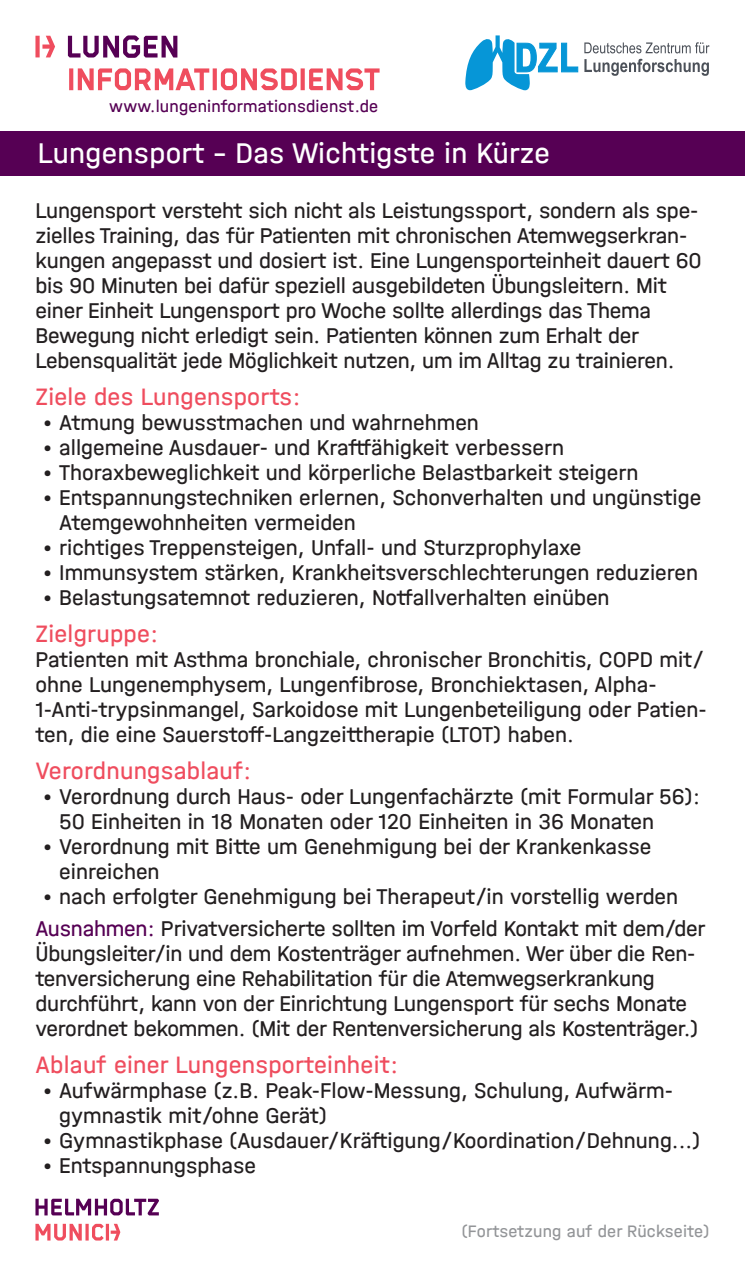
<style>
.page{position:relative;width:745px;height:1276px;background:#fff}
.page>*{position:absolute;margin:0;border:0;box-sizing:border-box;transform-origin:0 0}
.t1{font:30px "Helmholtz Halvar Mittel";letter-spacing:.01em;color:#fff}
.t2{font:25px "Helmholtz Halvar Mittel";letter-spacing:.01em;color:#ef4d5e}
.t3{font:22.5px/25px "Helmholtz Halvar Mittel";letter-spacing:-.01em;color:#231f20}
.t4{font:17.5px "Helmholtz Halvar Mittel";letter-spacing:.01em;color:#560054}
.t5{font:17.5px "Helmholtz Halvar Mittel";letter-spacing:.01em;color:#939598}
.s1{color:#560054}
</style>
<div class="page">
<svg style="left:69px;top:68px;width:310px;height:22px"></svg>
<svg style="left:68px;top:35px;width:109px;height:23px"></svg>
<svg style="left:35px;top:36px;width:20px;height:21px"></svg>
<svg style="left:465px;top:35px;width:113px;height:55px"></svg>
<svg style="left:584px;top:59px;width:124px;height:17px"></svg>
<svg style="left:584px;top:42px;width:125px;height:11px"></svg>
<div style="left:0;top:131px;width:744px;height:45px;background:#560054"></div>
<svg style="left:35px;top:1223px;width:85px;height:17px"></svg>
<svg style="left:35px;top:1198px;width:124px;height:17px"></svg>
<p class="t4" style="left:109px;top:96px;width:270px">www.lungeninformationsdienst.de</p>
<h1 class="t1" style="left:38px;top:135px;width:513px">Lungensport – Das Wichtigste in Kürze</h1>
<p class="t3" style="left:35px;top:197px;width:667px">Lungensport versteht sich nicht als Leistungssport, sondern als spe&shy;zielles Training, das für Patienten mit chronischen Atemwegserkran&shy;kungen angepasst und dosiert ist. Eine Lungensporteinheit dauert 60 bis 90 Minuten bei dafür speziell ausgebildeten Übungsleitern. Mit einer Einheit Lungensport pro Woche sollte allerdings das Thema Bewegung nicht erledigt sein. Patienten können zum Erhalt der Lebensqualität jede Möglichkeit nutzen, um im Alltag zu trainieren.</p>
<p class="t2" style="left:35px;top:381px;width:267px">Ziele des Lungensports:</p>
<p class="t3" style="left:43px;top:409px;width:437px">• Atmung bewusstmachen und wahrnehmen</p>
<p class="t3" style="left:43px;top:434px;width:522px">• allgemeine Ausdauer- und Kraftfähigkeit verbessern</p>
<p class="t3" style="left:43px;top:459px;width:597px">• Thoraxbeweglichkeit und körperliche Belastbarkeit steigern</p>
<p class="t3" style="left:59px;top:484px;width:643px;text-indent:-17px">• Entspannungstechniken erlernen, Schonverhalten und ungünstige<br>Atemgewohnheiten vermeiden</p>
<p class="t3" style="left:43px;top:534px;width:540px">• richtiges Treppensteigen, Unfall- und Sturzprophylaxe</p>
<p class="t3" style="left:43px;top:559px;width:656px">• Immunsystem stärken, Krankheitsverschlechterungen reduzieren</p>
<p class="t3" style="left:43px;top:584px;width:568px">• Belastungsatemnot reduzieren, Notfallverhalten einüben</p>
<p class="t2" style="left:35px;top:619px;width:125px">Zielgruppe:</p>
<p class="t3" style="left:35px;top:646px;width:672px">Patienten mit Asthma bronchiale, chronischer Bronchitis, COPD mit/ ohne Lungenemphysem, Lungenfibrose, Bronchiektasen, Alpha-1-Anti-trypsinmangel, Sarkoidose mit Lungenbeteiligung oder Patien&shy;ten, die eine Sauerstoff-Langzeittherapie (LTOT) haben.</p>
<p class="t2" style="left:35px;top:756px;width:218px">Verordnungsablauf:</p>
<p class="t3" style="left:59px;top:783px;width:642px;text-indent:-17px">• Verordnung durch Haus- oder Lungenfachärzte (mit Formular 56):<br>50 Einheiten in 18 Monaten oder 120 Einheiten in 36 Monaten</p>
<p class="t3" style="left:59px;top:833px;width:593px;text-indent:-17px">• Verordnung mit Bitte um Genehmigung bei der Krankenkasse einreichen</p>
<p class="t3" style="left:35px;top:880px;width:671px;line-height:32px;text-indent:7px">• nach erfolgter Genehmigung bei Therapeut/in vorstellig werden<br><span class="s1">Ausnahmen:</span> Privatversicherte sollten im Vorfeld Kontakt mit dem/der</p>
<p class="t3" style="left:35px;top:940px;width:664px">Übungsleiter/in und dem Kostenträger aufnehmen. Wer über die Ren&shy;tenversicherung eine Rehabilitation für die Atemwegserkrankung durchführt, kann von der Einrichtung Lungensport für sechs Monate verordnet bekommen. (Mit der Rentenversicherung als Kostenträger.)</p>
<p class="t2" style="left:35px;top:1050px;width:364px">Ablauf einer Lungensporteinheit:</p>
<p class="t3" style="left:59px;top:1077px;width:615px;text-indent:-17px">• Aufwärmphase (z.B. Peak-Flow-Messung, Schulung, Aufwärm&shy;gymnastik mit/ohne Gerät)</p>
<p class="t3" style="left:43px;top:1127px;width:659px">• Gymnastikphase (Ausdauer/Kräftigung/Koordination/Dehnung...)</p>
<p class="t3" style="left:43px;top:1152px;width:215px">• Entspannungsphase</p>
<p class="t5" style="left:461px;top:1221px;width:249px">(Fortsetzung auf der Rückseite)</p>
</div>
